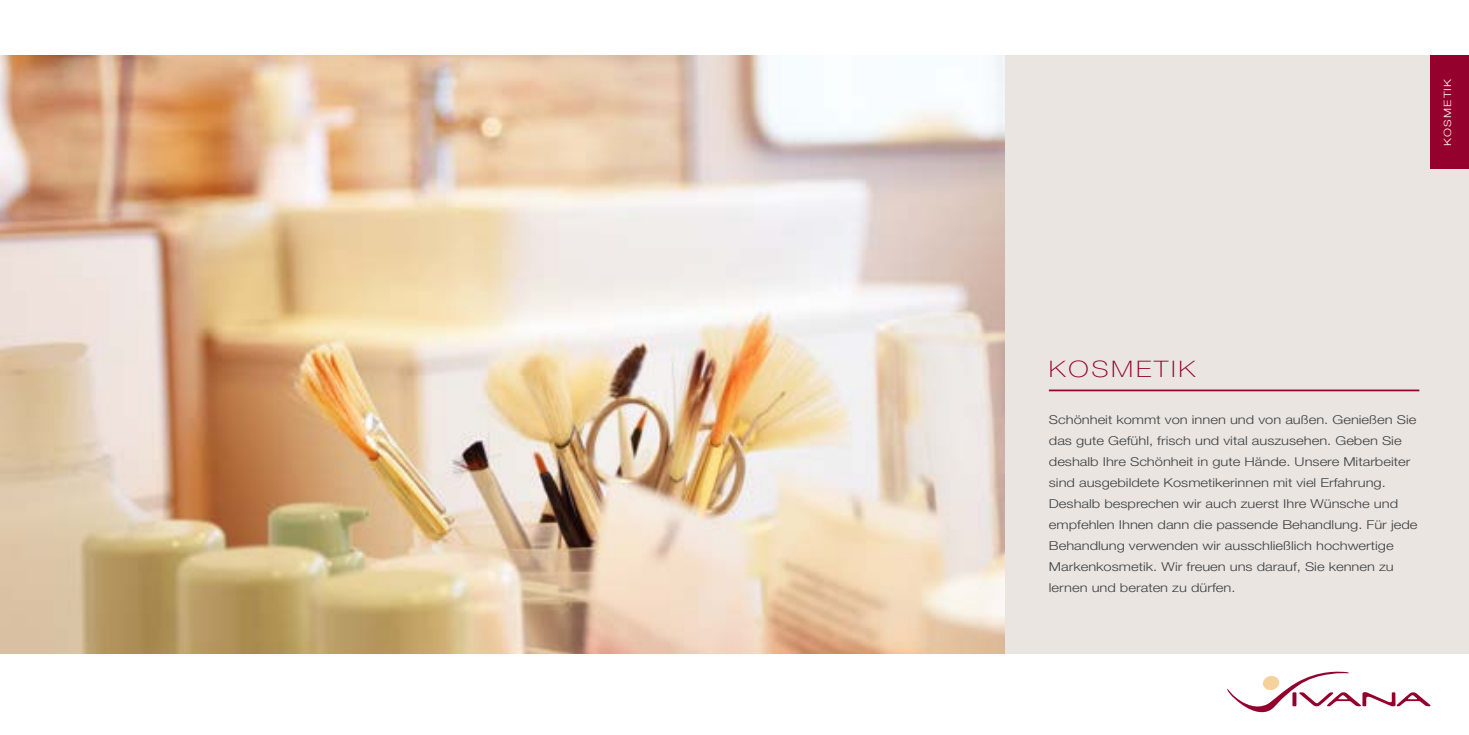
<style>
.page{position:relative;width:1469px;height:735px;background:#fff}
.page>*{position:absolute;margin:0;border:0;box-sizing:border-box;transform-origin:0 0}
.t1{font:100 22.75px "Helvetica Neue";letter-spacing:.1em;color:#94012c;scale:1.2 1}
.t2{font:300 12.25px/21px "Helvetica Neue";color:#3e3e3f;scale:1.2 1}
.t3{font:300 9.97px "Helvetica Neue";letter-spacing:.1em;color:#fff;scale:1.2 1}
</style>
<div class="page">
<div style="left:0;top:55px;width:1468px;height:598px;background:#eae5e1"></div>
<img style="left:0;top:55px;width:1004px;height:598px">
<svg style="left:1227px;top:671px;width:203px;height:42px"></svg>
<div style="left:1430px;top:55px;width:38px;height:114px;background:#94012c"></div>
<hr style="left:1048px;top:389px;width:371px;height:2px;background:#94012c">
<p class="t3" style="left:1441px;top:146px;width:58px;rotate:-90deg">KOSMETIK</p>
<h1 class="t1" style="left:1048px;top:356px;width:123px">KOSMETIK</h1>
<p class="t2" style="left:1048px;top:409px;width:308px">Schönheit kommt von innen und von außen. Genießen Sie das gute Gefühl, frisch und vital auszusehen. Geben Sie deshalb Ihre Schönheit in gute Hände. Unsere Mitarbeiter sind ausgebildete Kosmetikerinnen mit viel Erfahrung.<br>Deshalb besprechen wir auch zuerst Ihre Wünsche und empfehlen Ihnen dann die passende Behandlung. Für jede Behandlung verwenden wir ausschließlich hochwertige Markenkosmetik. Wir freuen uns darauf, Sie kennen zu lernen und beraten zu dürfen.</p>
</div>
